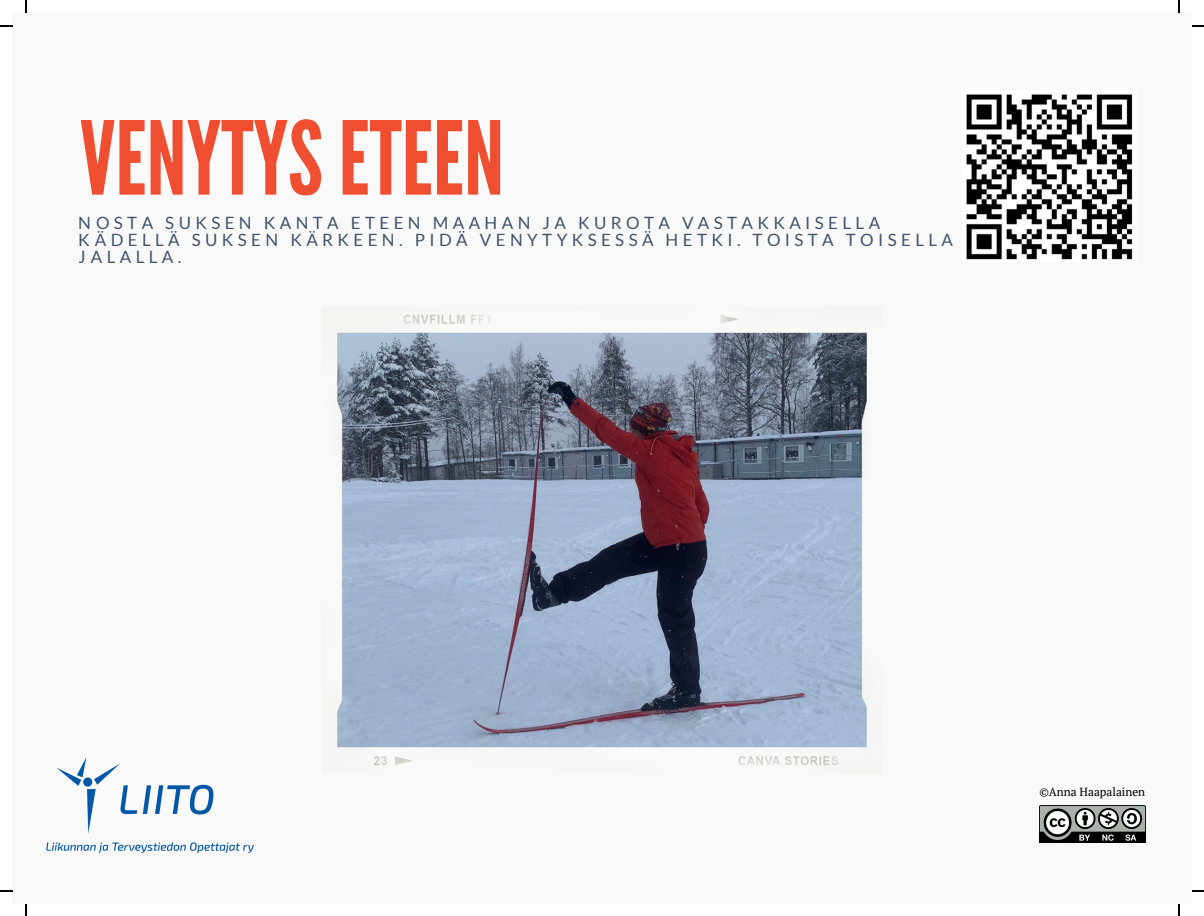
<style>
.page{position:relative;width:1204px;height:916px;background:#fff}
.page>*{position:absolute;margin:0;border:0;box-sizing:border-box;transform-origin:0 0}
.t1{font:101.4px "League Gothic";color:#f04e30}
.t2{font:16.95px/17px "Lato";letter-spacing:.26em;color:#1d3552}
.t3{font:11.7px "PT Serif";color:#000}
</style>
<div class="page">
<div style="left:12px;top:12px;width:1179px;height:891px;background:#f9f9f9"></div>
<img style="left:337px;top:314px;width:530px;height:452px">
<img style="left:1039px;top:805px;width:105px;height:37px">
<img style="left:966px;top:94px;width:167px;height:166px">
<img style="left:46px;top:757px;width:208px;height:97px">
<svg style="left:26px;top:0;width:1px;height:12px"></svg>
<svg style="left:0;top:26px;width:12px;height:1px"></svg>
<svg style="left:1178px;top:0;width:1px;height:12px"></svg>
<svg style="left:0;top:890px;width:12px;height:1px"></svg>
<p class="t1" style="left:80px;top:100px;width:425px">VENYTYSETEEN</p>
<p class="t2" style="left:79px;top:214px;width:875px">NOSTA SUKSEN KANTA ETEEN MAAHAN JA KUROTA VASTAKKAISELLA<br>KÄDELLÄ SUKSEN KÄRKEEN. PIDÄ VENYTYKSESSÄ HETKI. TOISTA TOISELLA<br>JALALLA.</p>
<p class="t3" style="left:1039px;top:783px;width:107px">©Anna Haapalainen</p>
</div>
